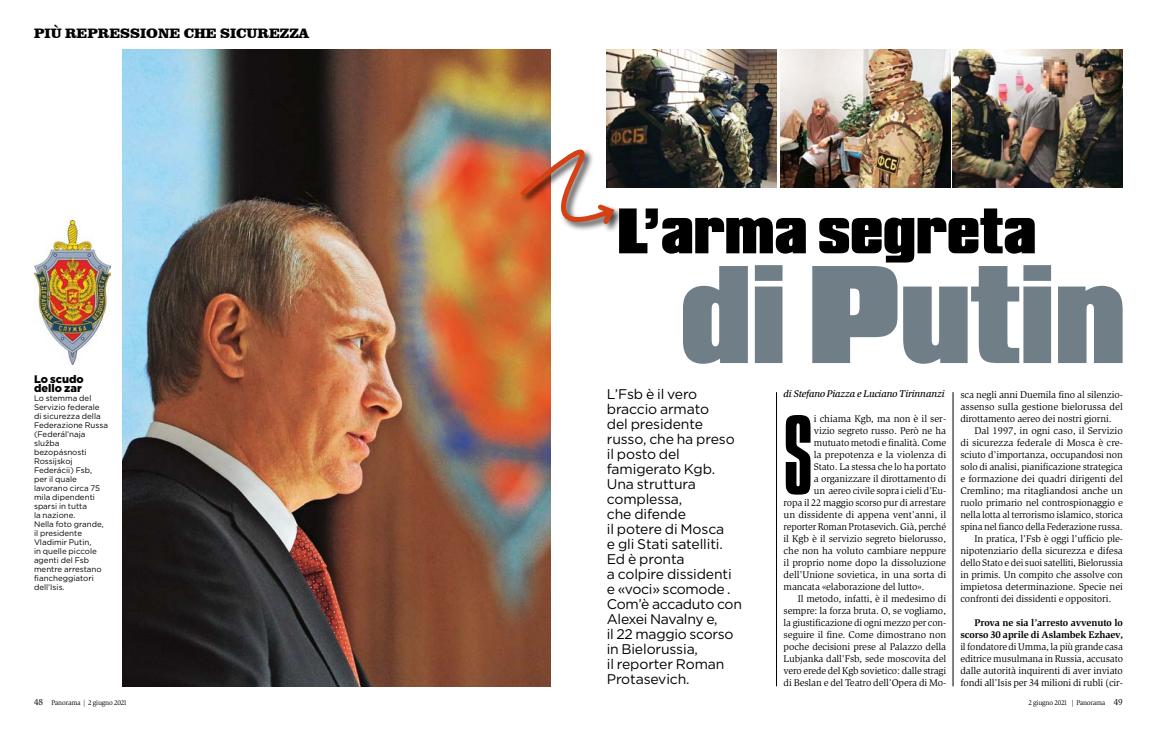
<style>
.page{position:relative;width:1157px;height:729px;background:#fff}
.page>*{position:absolute;margin:0;border:0;box-sizing:border-box;transform-origin:0 0}
.t1{font:900 145.4px "Compacta LT";color:#707e87}
.t2{font:300 117.9px "Compacta LT";color:#000}
.t3{font:900 67.2px "Compacta LT";color:#000}
.t4{font:14px/15px "Gotham";letter-spacing:-.01em;color:#000}
.t5{font:900 14px "Clarendon BT";color:#000}
.t6{font:900 11px/9px "Gotham";color:#000}
.t7{font:10px/12px "Slimbach Std";letter-spacing:-.01em;color:#000;text-align:justify}
.t8{font:700 10px/12px "Slimbach Std";letter-spacing:-.01em;color:#000;text-align:right}
.t9{font:italic 500 10px "Slimbach Std";letter-spacing:-.02em;color:#000}
.t10{font:8px/9px "Gotham";color:#000}
.t11{font:7px "Slimbach Std";letter-spacing:-.025em;color:#000}
.s1{font-size:9px}
</style>
<div class="page">
<img style="left:122px;top:50px;width:428px;height:636px">
<img style="left:34px;top:220px;width:76px;height:144px">
<img style="left:780px;top:50px;width:170px;height:137px">
<img style="left:952px;top:50px;width:170px;height:138px">
<img style="left:606px;top:50px;width:170px;height:138px">
<img style="left:484px;top:73px;width:183px;height:187px">
<svg style="left:594px;top:200px;width:24px;height:28px"></svg>
<hr style="left:776px;top:392px;width:1px;height:294px;background:#000">
<hr style="left:952px;top:392px;width:1px;height:294px;background:#000">
<h3 class="t5" style="left:34px;top:24px;width:276px">PIÙ REPRESSIONE CHE SICUREZZA</h3>
<h3 class="t3" style="left:617px;top:193px;width:420px">L’arma segreta</h3>
<h1 class="t1" style="left:680px;top:234px;width:447px">di Putin</h1>
<p class="t6" style="left:34px;top:374px;width:51px">Lo scudo dello zar</p>
<p class="t10" style="left:34px;top:393px;width:76px">Lo stemma del<br>Servizio federale di sicurezza della<br>Federazione Russa (Federál’naja služba bezopásnosti<br>Rossijskoj<br>Federácii) Fsb,<br>per il quale lavorano circa 75 mila dipendenti sparsi in tutta<br>la nazione.<br>Nella foto grande, il presidente<br>Vladimir Putin,<br>in quelle piccole agenti del Fsb mentre arrestano fiancheggiatori dell’Isis.</p>
<p class="t4" style="left:607px;top:386px;width:137px">L’Fsb è il vero braccio armato<br>del presidente russo, che ha preso il posto del famigerato Kgb.<br>Una struttura complessa,<br>che difende<br>il potere di Mosca<br>e gli Stati satelliti.<br>Ed è pronta<br>a colpire dissidenti e «voci» scomode .<br>Com’è accaduto con<br>Alexei Navalny e,<br>il 22 maggio scorso in Bielorussia,<br>il reporter Roman<br>Protasevich.</p>
<p class="t9" style="left:783px;top:388px;width:162px">di Stefano Piazza e Luciano Tirinnanzi</p>
<h2 class="t2" style="left:783px;top:394px;width:31px">S</h2>
<p class="t7" style="left:813px;top:413px;width:134px">i chiama Kgb, ma non è il ser-</p>
<p class="t7" style="left:813px;top:425px;width:134px">vizio segreto russo. Però ne ha</p>
<p class="t7" style="left:813px;top:437px;width:134px">mutuato metodi e finalità. Come</p>
<p class="t7" style="left:813px;top:449px;width:134px">la prepotenza e la violenza di</p>
<p class="t7" style="left:813px;top:461px;width:134px">Stato. La stessa che lo ha portato</p>
<p class="t7" style="left:813px;top:473px;width:134px">a organizzare il dirottamento di</p>
<p class="t7" style="left:813px;top:485px;width:134px">un aereo civile sopra i cieli d’Eu-</p>
<p class="t7" style="left:783px;top:497px;width:164px">ropa il 22 maggio scorso pur di arrestare</p>
<p class="t7" style="left:783px;top:509px;width:164px">un dissidente di appena vent’anni, il</p>
<p class="t7" style="left:783px;top:521px;width:164px">reporter Roman Protasevich. Già, perché</p>
<p class="t7" style="left:783px;top:533px;width:164px">il Kgb è il servizio segreto bielorusso,</p>
<p class="t7" style="left:783px;top:545px;width:164px">che non ha voluto cambiare neppure</p>
<p class="t7" style="left:783px;top:557px;width:164px">il proprio nome dopo la dissoluzione</p>
<p class="t7" style="left:783px;top:569px;width:164px">dell’Unione sovietica, in una sorta di</p>
<p class="t7" style="left:783px;top:581px;width:142px">mancata «elaborazione del lutto».</p>
<p class="t7" style="left:797px;top:593px;width:150px">Il metodo, infatti, è il medesimo di</p>
<p class="t7" style="left:783px;top:605px;width:164px">sempre: la forza bruta. O, se vogliamo,</p>
<p class="t7" style="left:783px;top:617px;width:164px">la giustificazione di ogni mezzo per con-</p>
<p class="t7" style="left:783px;top:629px;width:164px">seguire il fine. Come dimostrano non</p>
<p class="t7" style="left:783px;top:641px;width:164px">poche decisioni prese al Palazzo della</p>
<p class="t7" style="left:783px;top:653px;width:164px">Lubjanka dall’Fsb, sede moscovita del</p>
<p class="t7" style="left:783px;top:665px;width:164px">vero erede del Kgb sovietico: dalle stragi</p>
<p class="t7" style="left:783px;top:677px;width:164px">di Beslan e del Teatro dell’Opera di Mo-</p>
<p class="t7" style="left:960px;top:389px;width:164px">sca negli anni Duemila fino al silenzio&shy;assenso sulla gestione bielorussa del dirottamento aereo dei nostri giorni.</p>
<p class="t7" style="left:974px;top:425px;width:150px">Dal 1997, in ogni caso, il Servizio</p>
<p class="t7" style="left:960px;top:437px;width:164px">di sicurezza federale di Mosca è cre-</p>
<p class="t7" style="left:960px;top:449px;width:164px">sciuto d’importanza, occupandosi non</p>
<p class="t7" style="left:960px;top:461px;width:164px">solo di analisi, pianificazione strategica</p>
<p class="t7" style="left:960px;top:473px;width:164px">e formazione dei quadri dirigenti del</p>
<p class="t7" style="left:960px;top:485px;width:164px">Cremlino; ma ritagliandosi anche un</p>
<p class="t7" style="left:960px;top:497px;width:164px">ruolo primario nel controspionaggio e</p>
<p class="t7" style="left:960px;top:509px;width:164px">nella lotta al terrorismo islamico, storica</p>
<p class="t7" style="left:960px;top:521px;width:164px">spina nel fianco della Federazione russa.</p>
<p class="t7" style="left:974px;top:533px;width:150px">In pratica, l’Fsb è oggi l’ufficio ple-</p>
<p class="t7" style="left:960px;top:545px;width:164px">nipotenziario della sicurezza e difesa</p>
<p class="t7" style="left:960px;top:557px;width:164px">dello Stato e dei suoi satelliti, Bielorussia</p>
<p class="t7" style="left:960px;top:569px;width:164px">in primis. Un compito che assolve con</p>
<p class="t7" style="left:960px;top:581px;width:164px">impietosa determinazione. Specie nei</p>
<p class="t7" style="left:960px;top:593px;width:153px">confronti dei dissidenti e oppositori.</p>
<p class="t8" style="left:960px;top:616px;width:164px">Prova ne sia l’arresto avvenuto lo scorso 30 aprile di Aslambek Ezhaev,</p>
<p class="t7" style="left:960px;top:641px;width:164px">il fondatore di Umma, la più grande casa editrice musulmana in Russia, accusato dalle autorità inquirenti di aver inviato fondi all’Isis per 34 milioni di rubli (cir-</p>
<p class="t11" style="left:34px;top:698px;width:95px"><span class="s1">48</span> Panorama | 2 giugno 2021</p>
<p class="t11" style="left:1028px;top:698px;width:96px">2 giugno 2021 | Panorama <span class="s1">49</span></p>
</div>
